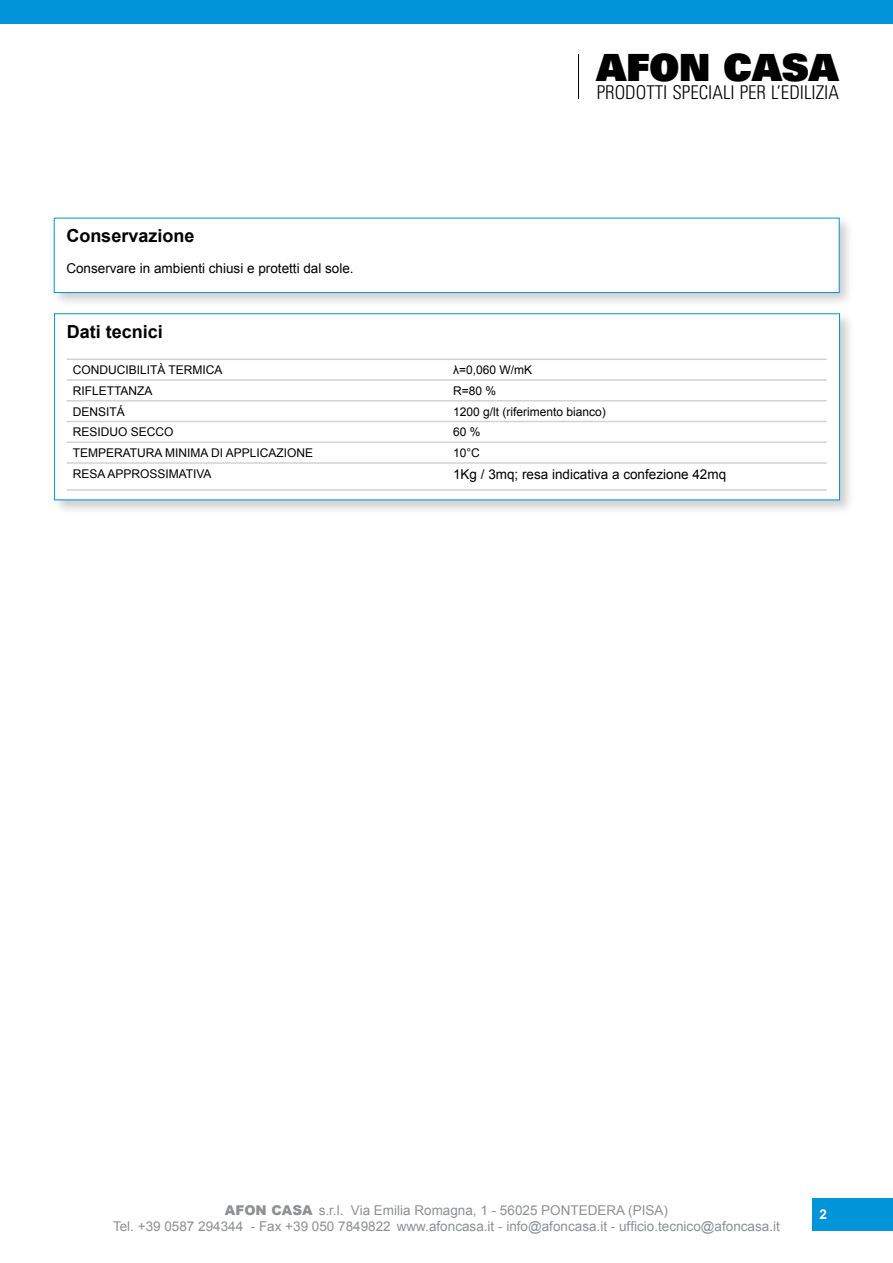
<style>
.page{position:relative;width:893px;height:1263px;background:#fff}
.page>*{position:absolute;margin:0;border:0;box-sizing:border-box;transform-origin:0 0}
.t1{font:37.5px "Univers LT Std X Black";color:#000}
.t2{font:300 condensed 19.05px "Univers LT Std";color:#000}
.t3{font:700 18px "Arial";color:#000}
.t4{font:13.5px/16.5px "Arial";color:#8e9092;text-align:center}
.t5{font:13.5px "Arial";color:#000}
.t6{font:700 13.5px "Arial";color:#fff}
.t7{font:12px "Arial";color:#000}
.s1{font-weight:900}
</style>
<div class="page">
<div style="left:0;top:0;width:893px;height:24px;background:#0094d9"></div>
<div style="left:812px;top:1198px;width:81px;height:33px;background:#0094d9"></div>
<hr style="left:578px;top:54px;width:1px;height:45px;background:#000">
<div style="left:51px;top:215px;width:804px;height:93px;background:#000;opacity:.2"></div>
<div style="left:54px;top:218px;width:785px;height:75px;background:#fff;border:1px solid #0094d9"></div>
<div style="left:51px;top:311px;width:804px;height:204px;background:#000;opacity:.2"></div>
<div style="left:54px;top:314px;width:786px;height:186px;background:#fff"></div>
<hr style="left:67px;top:379px;width:380px;height:2px;background:#d1d3d4">
<hr style="left:447px;top:379px;width:380px;height:2px;background:#d1d3d4">
<hr style="left:67px;top:400px;width:380px;height:1px;background:#d1d3d4">
<hr style="left:447px;top:400px;width:380px;height:1px;background:#d1d3d4">
<hr style="left:67px;top:421px;width:380px;height:1px;background:#d1d3d4">
<hr style="left:447px;top:421px;width:380px;height:1px;background:#d1d3d4">
<hr style="left:67px;top:441px;width:380px;height:2px;background:#d1d3d4">
<hr style="left:447px;top:441px;width:380px;height:2px;background:#d1d3d4">
<hr style="left:67px;top:462px;width:380px;height:2px;background:#d1d3d4">
<hr style="left:447px;top:462px;width:380px;height:2px;background:#d1d3d4">
<hr style="left:67px;top:489px;width:380px;height:2px;background:#d1d3d4">
<hr style="left:447px;top:489px;width:380px;height:2px;background:#d1d3d4">
<hr style="left:67px;top:359px;width:380px;height:1px;background:#d1d3d4">
<hr style="left:447px;top:359px;width:380px;height:1px;background:#d1d3d4">
<h1 class="t1" style="left:597px;top:43px;width:244px">AFON CASA</h1>
<h3 class="t3" style="left:66px;top:224px;width:130px">Conservazione</h3>
<p class="t5" style="left:66px;top:259px;width:289px">Conservare in ambienti chiusi e protetti dal sole.</p>
<h2 class="t2" style="left:597px;top:81px;width:244px">PRODOTTI SPECIALI PER L’EDILIZIA</h2>
<h3 class="t3" style="left:67px;top:320px;width:98px">Dati tecnici</h3>
<p class="t7" style="left:73px;top:362px;width:151px">CONDUCIBILITÀ TERMICA</p>
<p class="t7" style="left:453px;top:362px;width:81px">λ=0,060 W/mK</p>
<p class="t7" style="left:73px;top:383px;width:81px">RIFLETTANZA</p>
<p class="t7" style="left:453px;top:383px;width:45px">R=80 %</p>
<p class="t7" style="left:73px;top:403px;width:54px">DENSITÁ</p>
<p class="t7" style="left:453px;top:403px;width:154px">1200 g/lt (riferimento bianco)</p>
<p class="t7" style="left:73px;top:424px;width:102px">RESIDUO SECCO</p>
<p class="t7" style="left:453px;top:424px;width:29px">60 %</p>
<p class="t7" style="left:73px;top:445px;width:242px">TEMPERATURA MINIMA DI APPLICAZIONE</p>
<p class="t7" style="left:453px;top:445px;width:28px">10°C</p>
<p class="t7" style="left:73px;top:466px;width:140px">RESA APPROSSIMATIVA</p>
<p class="t5" style="left:453px;top:465px;width:275px">1Kg / 3mq; resa indicativa a confezione 42mq</p>
<p class="t4" style="left:113px;top:1202px;width:668px"><span class="s1">AFON CASA</span> s.r.l. Via Emilia Romagna, 1 - 56025 PONTEDERA (PISA)<br>Tel. +39 0587 294344 - Fax +39 050 7849822 www.afoncasa.it - info@afoncasa.it - ufficio.tecnico@afoncasa.it</p>
<p class="t6" style="left:819px;top:1205px;width:9px">2</p>
</div>
